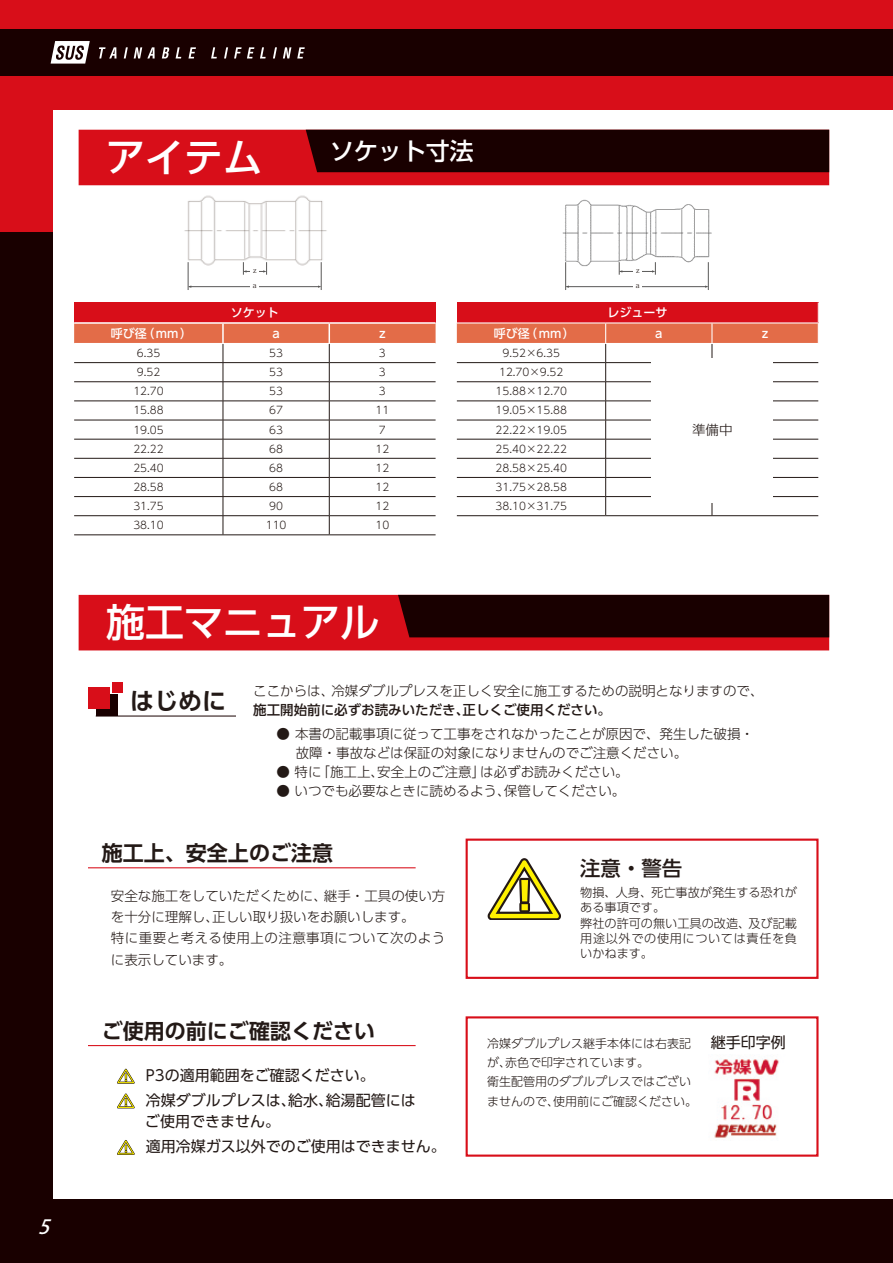
<style>
.page{position:relative;width:893px;height:1263px;background:#d80e19}
.page>*{position:absolute;margin:0;border:0;box-sizing:border-box;transform-origin:0 0}
.t1{font:500 39px "Shin Go Pro";color:#fff}
.t2{font:500 24px "Shin Go Pro";color:#fff}
.t3{font:700 24px "UD Shin Go Pro De";color:#231916}
.t4{font:700 21px "UD Shin Go Pro De";color:#231916}
.t5{font:500 20.4px "UD Shin Go Pro";color:#231916}
.t6{font:italic 500 19.5px "Koz Go Pro";color:#fff}
.t7{font:15px/25.2px "UD Shin Go Pro";color:#231916}
.t8{font:300 13.5px/21px "UD Shin Go Pro";color:#231916}
.t9{font:500 13.5px "UD Shin Go Pro";color:#231916}
.t10{font:300 12.15px/15.3px "UD Shin Go Pro";color:#231916}
.t11{font:300 12px/19.2px "UD Shin Go Pro";color:#231916}
.t12{font:500 12px "UD Shin Go Pro";color:#fff}
.t13{font:300 10.5px "UD Shin Go Pro";color:#231916}
.t14{font:7.5px "Koz Min Pr 6 N";color:#231916}
</style>
<div class="page">
<div style="left:0;top:232px;width:893px;height:1031px;background:#190000"></div>
<div style="left:0;top:29px;width:893px;height:47px;background:#190000"></div>
<div style="left:53px;top:111px;width:840px;height:1088px;background:#fff"></div>
<svg style="left:51px;top:41px;width:39px;height:23px"></svg>
<svg style="left:99px;top:47px;width:17px;height:11px"></svg>
<svg style="left:124px;top:47px;width:4px;height:11px"></svg>
<svg style="left:134px;top:47px;width:21px;height:11px"></svg>
<svg style="left:162px;top:47px;width:7px;height:11px"></svg>
<svg style="left:176px;top:47px;width:5px;height:11px"></svg>
<svg style="left:188px;top:47px;width:8px;height:11px"></svg>
<svg style="left:211px;top:47px;width:6px;height:11px"></svg>
<svg style="left:224px;top:47px;width:4px;height:11px"></svg>
<svg style="left:234px;top:47px;width:20px;height:11px"></svg>
<svg style="left:260px;top:47px;width:6px;height:11px"></svg>
<svg style="left:273px;top:47px;width:4px;height:11px"></svg>
<svg style="left:283px;top:47px;width:8px;height:11px"></svg>
<svg style="left:297px;top:47px;width:8px;height:11px"></svg>
<svg style="left:79px;top:130px;width:751px;height:55px"></svg>
<svg style="left:79px;top:595px;width:751px;height:55px"></svg>
<hr style="left:74px;top:534px;width:149px;height:1px;background:#231916">
<hr style="left:223px;top:534px;width:106px;height:1px;background:#231916">
<hr style="left:329px;top:534px;width:107px;height:1px;background:#231916">
<svg style="left:74px;top:302px;width:745px;height:232px"></svg>
<hr style="left:457px;top:515px;width:149px;height:1px;background:#231916">
<hr style="left:606px;top:515px;width:106px;height:1px;background:#231916">
<hr style="left:712px;top:515px;width:106px;height:1px;background:#231916">
<hr style="left:88px;top:867px;width:328px;height:1px;background:#d80e19">
<hr style="left:88px;top:1045px;width:328px;height:1px;background:#d80e19">
<svg style="left:117px;top:1068px;width:18px;height:16px"></svg>
<svg style="left:117px;top:1093px;width:18px;height:15px"></svg>
<svg style="left:117px;top:1140px;width:18px;height:15px"></svg>
<svg style="left:487px;top:858px;width:74px;height:62px"></svg>
<div style="left:466px;top:838px;width:352px;height:141px;border:2px solid #d80e19"></div>
<img style="left:714px;top:1059px;width:65px;height:79px">
<div style="left:466px;top:1016px;width:352px;height:141px;border:2px solid #d80e19"></div>
<div style="left:96px;top:694px;width:21px;height:22px;background:#190000"></div>
<div style="left:88px;top:687px;width:22px;height:21px;background:#d80e19"></div>
<div style="left:112px;top:682px;width:11px;height:10px;background:#d80e19"></div>
<hr style="left:96px;top:716px;width:140px;height:1px;background:#190000">
<img style="left:184px;top:195px;width:143px;height:95px">
<hr style="left:189px;top:286px;width:130px;height:1px;background:#595857">
<svg style="left:188px;top:262px;width:3px;height:28px"></svg>
<svg style="left:318px;top:262px;width:4px;height:28px"></svg>
<svg style="left:243px;top:262px;width:24px;height:13px"></svg>
<div style="left:251px;top:281px;width:8px;height:9px;background:#fff"></div>
<div style="left:251px;top:266px;width:8px;height:9px;background:#fff"></div>
<img style="left:562px;top:199px;width:150px;height:89px">
<hr style="left:566px;top:286px;width:140px;height:1px;background:#595857">
<svg style="left:565px;top:262px;width:4px;height:28px"></svg>
<svg style="left:705px;top:262px;width:4px;height:28px"></svg>
<hr style="left:620px;top:271px;width:33px;height:1px;background:#595857">
<svg style="left:619px;top:262px;width:3px;height:13px"></svg>
<svg style="left:652px;top:262px;width:4px;height:13px"></svg>
<div style="left:634px;top:281px;width:8px;height:9px;background:#fff"></div>
<div style="left:634px;top:266px;width:8px;height:9px;background:#fff"></div>
<div style="left:652px;top:358px;width:121px;height:144px;background:#fff"></div>
<h3 class="t6" style="left:38px;top:1214px;width:20px">5</h3>
<h1 class="t1" style="left:106px;top:125px;width:157px">アイテム</h1>
<h2 class="t2" style="left:330px;top:131px;width:145px">ソケット寸法</h2>
<p class="t14" style="left:253px;top:266px;width:5px">z</p>
<p class="t14" style="left:636px;top:266px;width:5px">z</p>
<p class="t14" style="left:253px;top:281px;width:5px">a</p>
<p class="t14" style="left:636px;top:281px;width:5px">a</p>
<p class="t12" style="left:231px;top:303px;width:49px">ソケット</p>
<p class="t12" style="left:608px;top:303px;width:61px">レジューサ</p>
<p class="t12" style="left:111px;top:323px;width:83px">呼び径（mm）</p>
<p class="t12" style="left:270px;top:323px;width:13px">ａ</p>
<p class="t12" style="left:376px;top:323px;width:14px">ｚ</p>
<p class="t12" style="left:494px;top:323px;width:83px">呼び径（mm）</p>
<p class="t12" style="left:653px;top:323px;width:13px">ａ</p>
<p class="t12" style="left:759px;top:323px;width:13px">ｚ</p>
<p class="t13" style="left:137px;top:345px;width:25px">6.35</p>
<p class="t13" style="left:269px;top:345px;width:15px">53</p>
<p class="t13" style="left:379px;top:345px;width:8px">3</p>
<p class="t13" style="left:502px;top:345px;width:59px">9.52×6.35</p>
<p class="t13" style="left:137px;top:364px;width:25px">9.52</p>
<p class="t13" style="left:269px;top:364px;width:15px">53</p>
<p class="t13" style="left:379px;top:364px;width:8px">3</p>
<p class="t13" style="left:499px;top:364px;width:66px">12.70×9.52</p>
<p class="t13" style="left:133px;top:383px;width:32px">12.70</p>
<p class="t13" style="left:269px;top:383px;width:15px">53</p>
<p class="t13" style="left:379px;top:383px;width:8px">3</p>
<p class="t13" style="left:496px;top:383px;width:73px">15.88×12.70</p>
<p class="t13" style="left:133px;top:402px;width:32px">15.88</p>
<p class="t13" style="left:269px;top:402px;width:15px">67</p>
<p class="t13" style="left:375px;top:402px;width:15px">11</p>
<p class="t13" style="left:496px;top:402px;width:73px">19.05×15.88</p>
<p class="t13" style="left:133px;top:421px;width:32px">19.05</p>
<p class="t13" style="left:269px;top:421px;width:15px">63</p>
<p class="t13" style="left:379px;top:421px;width:8px">7</p>
<p class="t13" style="left:496px;top:421px;width:73px">22.22×19.05</p>
<p class="t13" style="left:133px;top:440px;width:32px">22.22</p>
<p class="t13" style="left:269px;top:440px;width:15px">68</p>
<p class="t13" style="left:375px;top:440px;width:15px">12</p>
<p class="t13" style="left:496px;top:440px;width:73px">25.40×22.22</p>
<p class="t13" style="left:133px;top:459px;width:32px">25.40</p>
<p class="t13" style="left:269px;top:459px;width:15px">68</p>
<p class="t13" style="left:375px;top:459px;width:15px">12</p>
<p class="t13" style="left:496px;top:459px;width:73px">28.58×25.40</p>
<p class="t13" style="left:133px;top:478px;width:32px">28.58</p>
<p class="t13" style="left:269px;top:478px;width:15px">68</p>
<p class="t13" style="left:375px;top:478px;width:15px">12</p>
<p class="t13" style="left:496px;top:478px;width:73px">31.75×28.58</p>
<p class="t13" style="left:133px;top:498px;width:32px">31.75</p>
<p class="t13" style="left:269px;top:498px;width:15px">90</p>
<p class="t13" style="left:375px;top:498px;width:15px">12</p>
<p class="t13" style="left:496px;top:498px;width:73px">38.10×31.75</p>
<p class="t13" style="left:133px;top:517px;width:32px">38.10</p>
<p class="t13" style="left:266px;top:517px;width:22px">110</p>
<p class="t13" style="left:375px;top:517px;width:15px">10</p>
<p class="t8" style="left:692px;top:419px;width:42px">準備中</p>
<h1 class="t1" style="left:106px;top:591px;width:274px">施工マニュアル</h1>
<h2 class="t3" style="left:130px;top:682px;width:97px">はじめに</h2>
<p class="t8" style="left:253px;top:680px;width:512px">ここからは、冷媒ダブルプレスを正しく安全に施工するための説明となりますので、</p>
<p class="t9" style="left:253px;top:699px;width:359px">施工開始前に必ずお読みいただき、正しくご使用ください。</p>
<p class="t8" style="left:296px;top:723px;width:460px;line-height:19.2px;text-indent:-19px">● 本書の記載事項に従って工事をされなかったことが原因で、発生した破損・故障・事故などは保証の対象になりませんのでご注意ください。</p>
<p class="t8" style="left:277px;top:761px;width:354px">● 特に「施工上、安全上のご注意」は必ずお読みください。</p>
<p class="t8" style="left:277px;top:780px;width:350px">● いつでも必要なときに読めるよう、保管してください。</p>
<h3 class="t4" style="left:102px;top:836px;width:233px">施工上、安全上のご注意</h3>
<p class="t8" style="left:111px;top:885px;width:336px">安全な施工をしていただくために、継手・工具の使い方を十分に理解し、正しい取り扱いをお願いします。<br>特に重要と考える使用上の注意事項について次のように表示しています。</p>
<h3 class="t4" style="left:102px;top:1014px;width:275px">ご使用の前にご確認ください</h3>
<p class="t7" style="left:146px;top:1062px;width:271px">P3の適用範囲をご確認ください。<br>冷媒ダブルプレスは、給水、給湯配管には</p>
<p class="t7" style="left:145px;top:1108px;width:302px">ご使用できません。<br>適用冷媒ガス以外でのご使用はできません。</p>
<h3 class="t5" style="left:580px;top:851px;width:104px">注意・警告</h3>
<p class="t10" style="left:580px;top:884px;width:218px">物損、人身、死亡事故が発生する恐れがある事項です。<br>弊社の許可の無い工具の改造、及び記載用途以外での使用については責任を負いかねます。</p>
<p class="t11" style="left:487px;top:1033px;width:211px">冷媒ダブルプレス継手本体には右表記が、赤色で印字されています。<br>衛生配管用のダブルプレスではございませんので、使用前にご確認ください。</p>
<p class="t7" style="left:711px;top:1029px;width:76px">継手印字例</p>
</div>
